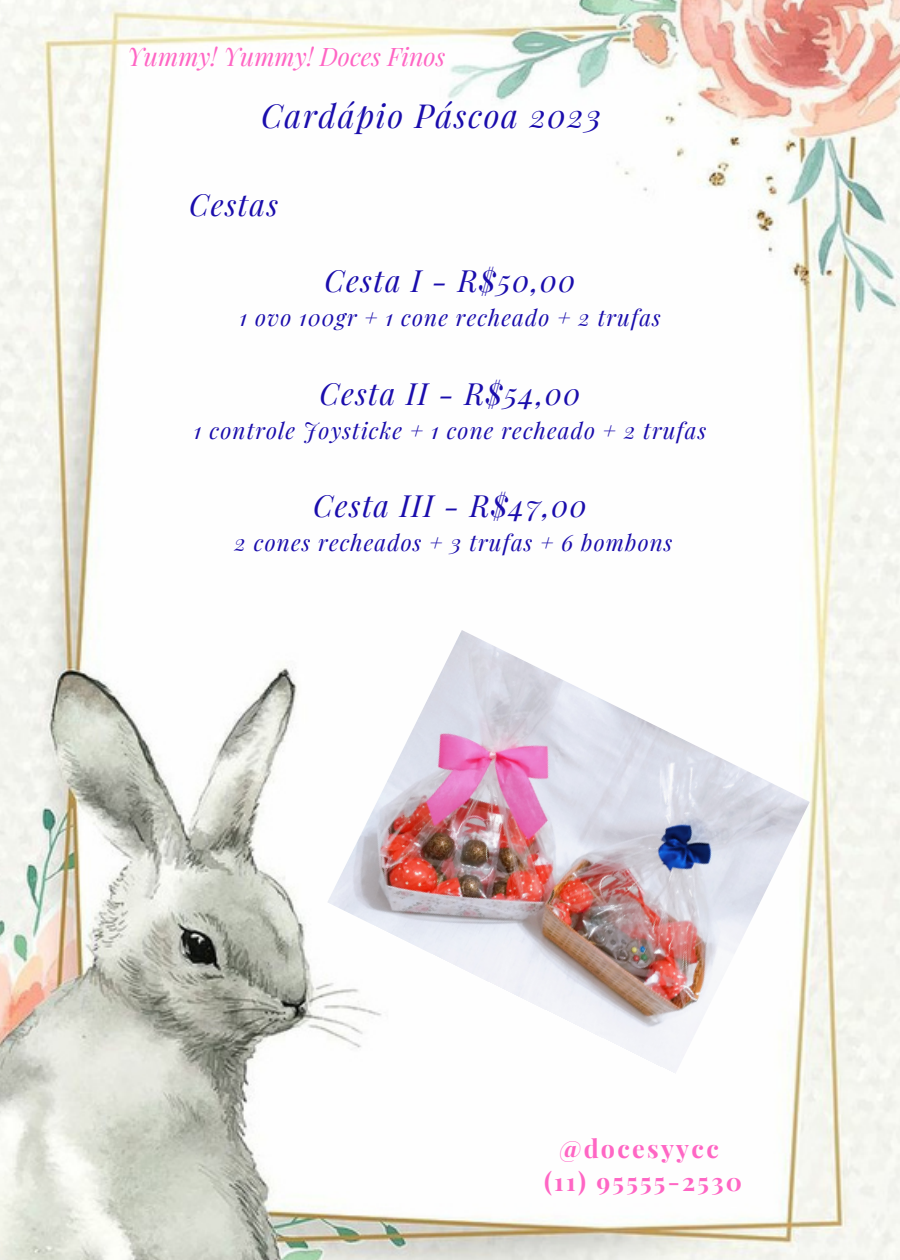
<style>
.page{position:relative;width:900px;height:1260px;background:#fff}
.page>*{position:absolute;margin:0;border:0;box-sizing:border-box;transform-origin:0 0}
.t1{font:italic 32.5px "Playfair Display";letter-spacing:.05em;color:#1a0dac}
.t2{font:italic 30px "Playfair Display";letter-spacing:.05em;color:#1a0dac}
.t3{font:700 25.25px/33.8px "Playfair Display";letter-spacing:.09em;color:#ff66c4;text-align:center}
.t4{font:italic 25px "Playfair Display";color:#ff66c4}
.t5{font:italic 22.5px "Playfair Display";letter-spacing:.05em;color:#1a0dac}
</style>
<div class="page">
<img style="left:0;top:0;width:900px;height:1260px">
<img style="left:327px;top:630px;width:483px;height:444px">
<p class="t4" style="left:127px;top:39px;width:320px">Yummy! Yummy! Doces Finos</p>
<h1 class="t1" style="left:261px;top:93px;width:342px">Cardápio Páscoa 2023</h1>
<h2 class="t2" style="left:189px;top:183px;width:91px">Cestas</h2>
<h2 class="t2" style="left:325px;top:260px;width:252px">Cesta I - R$50,00</h2>
<p class="t5" style="left:240px;top:302px;width:423px">1 ovo 100gr + 1 cone recheado + 2 trufas</p>
<h2 class="t2" style="left:319px;top:372px;width:263px">Cesta II - R$54,00</h2>
<p class="t5" style="left:194px;top:414px;width:514px">1 controle Joysticke + 1 cone recheado + 2 trufas</p>
<h2 class="t2" style="left:313px;top:485px;width:275px">Cesta III - R$47,00</h2>
<p class="t5" style="left:235px;top:527px;width:439px">2 cones recheados + 3 trufas + 6 bombons</p>
<p class="t3" style="left:544px;top:1130px;width:200px">@docesyycc (11) 95555-2530</p>
</div>
